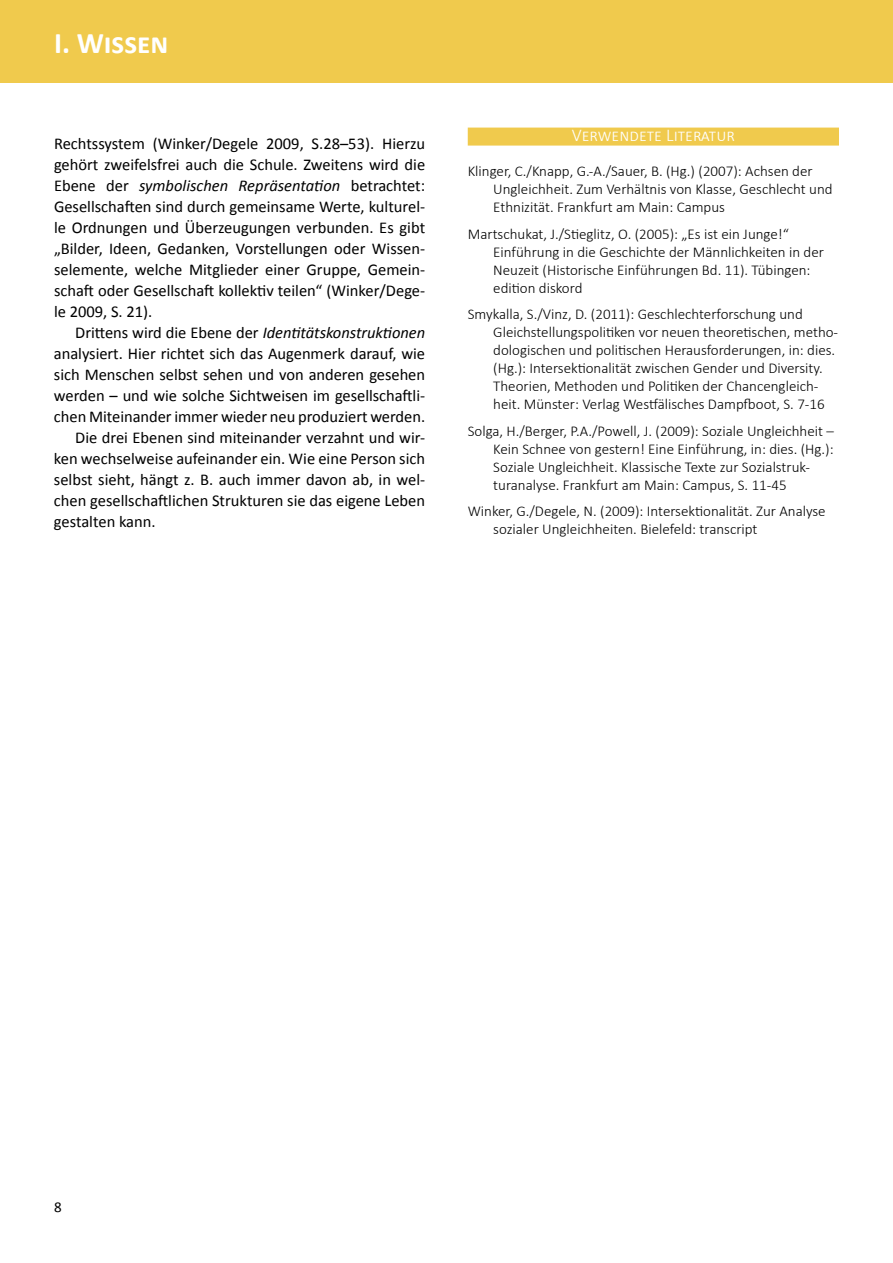
<style>
.page{position:relative;width:893px;height:1263px;background:#fff}
.page>*{position:absolute;margin:0;border:0;box-sizing:border-box;transform-origin:0 0}
.t1{font:700 30px "Calibri";color:#fff}
.t2{font:300 18px "Calibri";color:#fff}
.t3{font:16.5px/21px "Calibri";color:#000;text-align:justify}
.t4{font:italic 16.5px "Calibri";letter-spacing:-.005em;color:#000}
.t5{font:300 15px/18px "Calibri";color:#000}
.t6{font:15px "Calibri";color:#000}
.s1{font-style:italic}
.s2{font-style:normal}
</style>
<div class="page">
<div style="left:0;top:0;width:893px;height:83px;background:#f0ca4d"></div>
<div style="left:468px;top:128px;width:371px;height:18px;background:#f0ca4d"></div>
<h1 class="t1" style="left:54px;top:24px;width:116px">I. Wissen</h1>
<p class="t3" style="left:54px;top:133px;width:373px">Rechtssystem (Winker/Degele 2009, S.28–53). Hierzu gehört zweifelsfrei auch die Schule. Zweitens wird die Ebene der <span class="s1">symbolischen Repräsentation</span> betrachtet:<br>Gesellschaften sind durch gemeinsame Werte, kulturel&shy;le Ordnungen und Überzeugungen verbunden. Es gibt „Bilder, Ideen, Gedanken, Vorstellungen oder Wissen&shy;selemente, welche Mitglieder einer Gruppe, Gemein&shy;schaft oder Gesellschaft kollektiv teilen“ (Winker/Dege&shy;le 2009, S. 21).</p>
<p class="t4" style="left:75px;top:321px;width:351px"><span class="s2">Drittens wird die Ebene der</span> Identitätskonstruktionen</p>
<p class="t3" style="left:54px;top:343px;width:373px">analysiert. Hier richtet sich das Augenmerk darauf, wie</p>
<p class="t3" style="left:54px;top:364px;width:373px">sich Menschen selbst sehen und von anderen gesehen</p>
<p class="t3" style="left:54px;top:385px;width:373px">werden – und wie solche Sichtweisen im gesellschaftli-</p>
<p class="t3" style="left:54px;top:406px;width:373px">chen Miteinander immer wieder neu produziert werden.</p>
<p class="t3" style="left:75px;top:427px;width:351px">Die drei Ebenen sind miteinander verzahnt und wir-</p>
<p class="t3" style="left:54px;top:448px;width:373px">ken wechselweise aufeinander ein. Wie eine Person sich</p>
<p class="t3" style="left:54px;top:469px;width:373px">selbst sieht, hängt z. B. auch immer davon ab, in wel-</p>
<p class="t3" style="left:54px;top:490px;width:373px">chen gesellschaftlichen Strukturen sie das eigene Leben</p>
<p class="t3" style="left:54px;top:511px;width:103px">gestalten kann.</p>
<p class="t2" style="left:572px;top:124px;width:165px">Verwendete Literatur</p>
<p class="t5" style="left:493px;top:162px;width:341px;text-indent:-26px">Klinger, C./Knapp, G.-A./Sauer, B. (Hg.) (2007): Achsen der<br>Ungleichheit. Zum Verhältnis von Klasse, Geschlecht und<br>Ethnizität. Frankfurt am Main: Campus</p>
<p class="t5" style="left:493px;top:225px;width:332px;text-indent:-26px">Martschukat, J./Stieglitz, O. (2005): „Es ist ein Junge!“ Einführung in die Geschichte der Männlichkeiten in der Neuzeit (Historische Einführungen Bd. 11). Tübingen: edition diskord</p>
<p class="t5" style="left:493px;top:305px;width:346px;text-indent:-26px">Smykalla, S./Vinz, D. (2011): Geschlechterforschung und Gleichstellungspolitiken vor neuen theoretischen, metho&shy;dologischen und politischen Herausforderungen, in: dies. (Hg.): Intersektionalität zwischen Gender und Diversity.<br>Theorien, Methoden und Politiken der Chancengleich&shy;heit. Münster: Verlag Westfälisches Dampfboot, S. 7-16</p>
<p class="t5" style="left:493px;top:422px;width:342px;text-indent:-26px">Solga, H./Berger, P.A./Powell, J. (2009): Soziale Ungleichheit – Kein Schnee von gestern! Eine Einführung, in: dies. (Hg.):<br>Soziale Ungleichheit. Klassische Texte zur Sozialstruk&shy;turanalyse. Frankfurt am Main: Campus, S. 11-45</p>
<p class="t5" style="left:493px;top:502px;width:334px;text-indent:-26px">Winker, G./Degele, N. (2009): Intersektionalität. Zur Analyse sozialer Ungleichheiten. Bielefeld: transcript</p>
<p class="t6" style="left:54px;top:1197px;width:9px">8</p>
</div>
